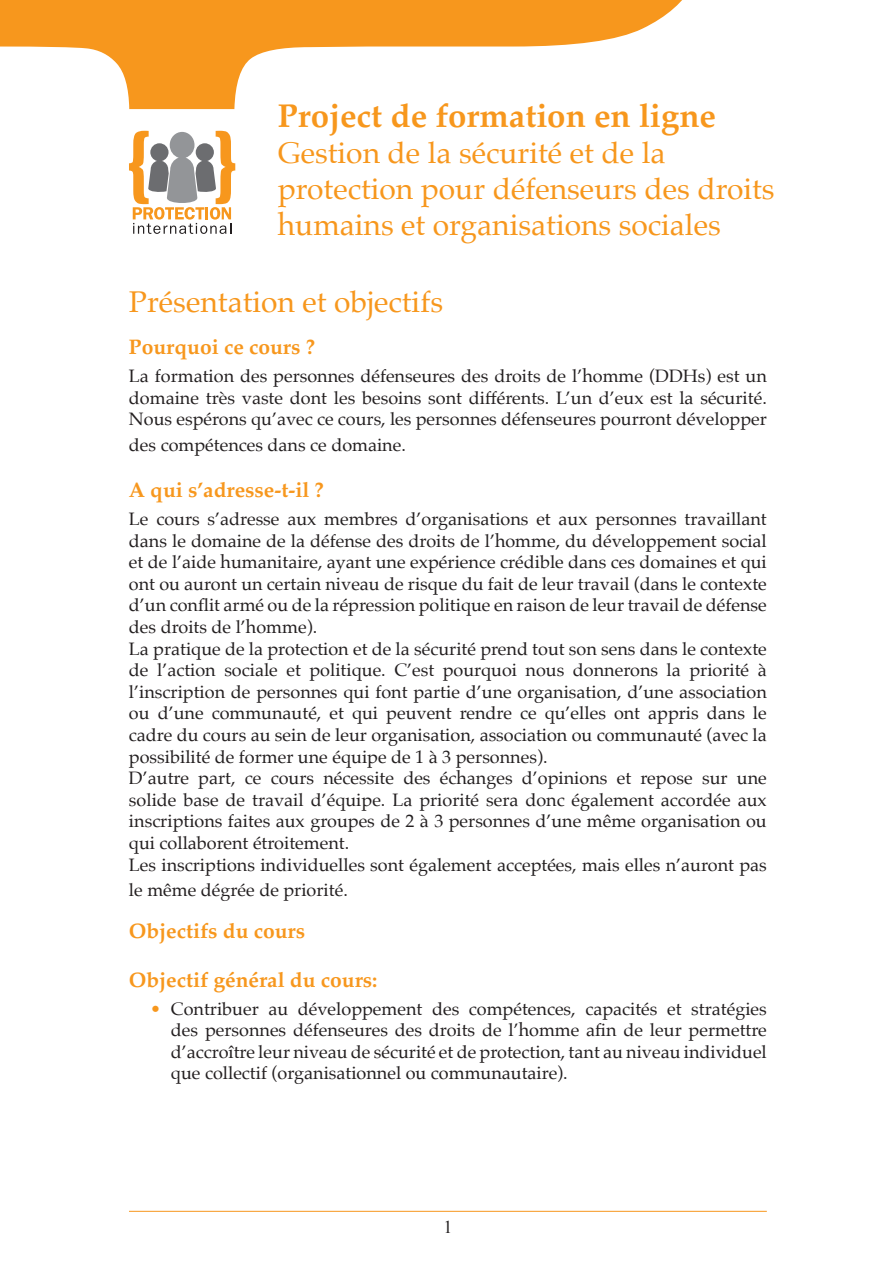
<style>
.page{position:relative;width:893px;height:1263px;background:#fff}
.page>*{position:absolute;margin:0;border:0;box-sizing:border-box;transform-origin:0 0}
._01_Titulo_1{font:700 33px "Palatino";color:#f7971d}
._02_Título_2{font:30px/36px "Palatino";color:#f7971d}
._03_Titulo_3{font:700 21px "Palatino";color:#f7971d}
._04_texto{font:18px/21.6px "Palatino";color:#231f20;text-align:justify}
._06_bullet_text{font:18px/21.6px "Palatino";color:#231f20;text-align:justify}
._05_texto_con_espaci{font:18px/21.6px "Palatino";color:#231f20;text-align:justify}
.Pagina{font:18px "Times New Roman";color:#231f20}
.s1{color:#f7971d}
</style>
<div class="page">
<svg style="left:0;top:0;width:682px;height:109px;fill:#f7971d"></svg>
<svg style="left:129px;top:131px;width:106px;height:103px"></svg>
<hr style="left:129px;top:1211px;width:638px;height:1px;background:#f7971d">
<p class="_01_Titulo_1" style="left:278px;top:88px;width:440px">Project de formation en ligne</p>
<p class="_02_Título_2" style="left:278px;top:135px;width:498px">Gestion de la sécurité et de la protection pour défenseurs des droits humains et organisations sociales</p>
<p class="_02_Título_2" style="left:129px;top:284px;width:316px">Présentation et objectifs</p>
<p class="_03_Titulo_3" style="left:129px;top:329px;width:188px">Pourquoi ce cours ?</p>
<p class="_05_texto_con_espaci" style="left:129px;top:365px;width:639px">La formation des personnes défenseures des droits de l’homme (DDHs) est un domaine très vaste dont les besoins sont différents. L’un d’eux est la sécurité.<br>Nous espérons qu’avec ce cours, les personnes défenseures pourront développer</p>
<p class="_05_texto_con_espaci" style="left:129px;top:434px;width:278px">des compétences dans ce domaine.</p>
<p class="_03_Titulo_3" style="left:129px;top:472px;width:196px">A qui s’adresse-t-il ?</p>
<p class="_04_texto" style="left:129px;top:508px;width:639px">Le cours s’adresse aux membres d’organisations et aux personnes travaillant dans le domaine de la défense des droits de l’homme, du développement social et de l’aide humanitaire, ayant une expérience crédible dans ces domaines et qui ont ou auront un certain niveau de risque du fait de leur travail (dans le contexte d’un conflit armé ou de la répression politique en raison de leur travail de défense des droits de l’homme).</p>
<p class="_04_texto" style="left:129px;top:638px;width:639px">La pratique de la protection et de la sécurité prend tout son sens dans le contexte de l’action sociale et politique. C’est pourquoi nous donnerons la priorité à l’inscription de personnes qui font partie d’une organisation, d’une association ou d’une communauté, et qui peuvent rendre ce qu’elles ont appris dans le cadre du cours au sein de leur organisation, association ou communauté (avec la possibilité de former une équipe de 1 à 3 personnes).</p>
<p class="_04_texto" style="left:129px;top:767px;width:639px">D’autre part, ce cours nécessite des échanges d’opinions et repose sur une solide base de travail d’équipe. La priorité sera donc également accordée aux inscriptions faites aux groupes de 2 à 3 personnes d’une même organisation ou qui collaborent étroitement.</p>
<p class="_04_texto" style="left:129px;top:852px;width:639px;line-height:25.2px">Les inscriptions individuelles sont également acceptées, mais elles n’auront pas le même dégrée de priorité.</p>
<p class="_03_Titulo_3" style="left:129px;top:913px;width:178px">Objectifs du cours</p>
<p class="_03_Titulo_3" style="left:129px;top:961px;width:250px">Objectif général du cours:</p>
<p class="_06_bullet_text" style="left:171px;top:998px;width:597px;text-indent:-21px"><span class="s1">•</span> Contribuer au développement des compétences, capacités et stratégies des personnes défenseures des droits de l’homme afin de leur permettre d’accroître leur niveau de sécurité et de protection, tant au niveau individuel que collectif (organisationnel ou communautaire).</p>
<p class="Pagina" style="left:443px;top:1215px;width:10px">1</p>
</div>
